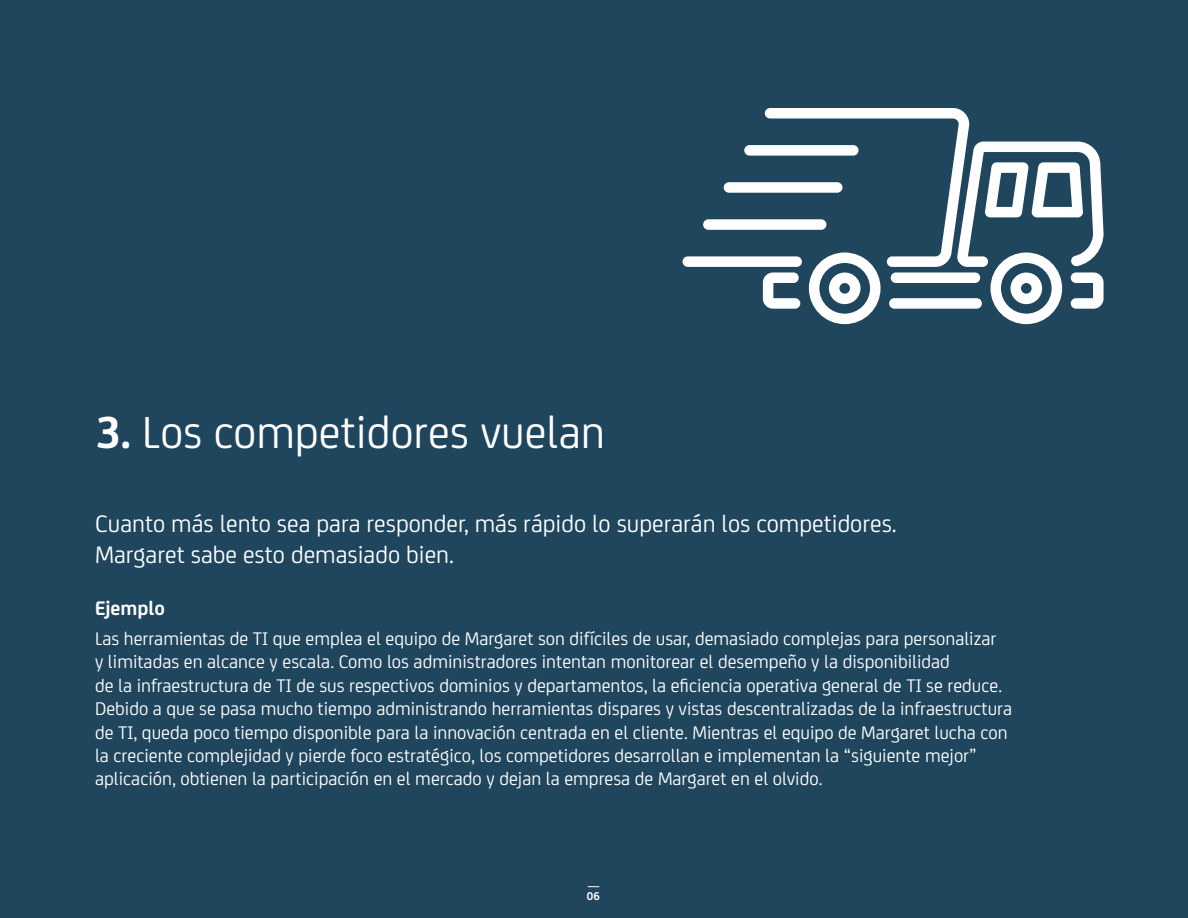
<style>
.page{position:relative;width:1188px;height:918px;background:#20465e}
.page>*{position:absolute;margin:0;border:0;box-sizing:border-box;transform-origin:0 0}
.t1{font:48px "CA Sans";color:#fff}
.t2{font:25.5px/30.6px "CA Sans";color:#fff}
.t3{font:700 21px "CA Sans";color:#fff}
.t4{font:19.5px/23.4px "CA Sans";color:#fff}
.t5{font:700 12px "CA Sans";color:#fff}
.s1{font-weight:700}
</style>
<div class="page">
<div style="left:683px;top:256px;width:119px;height:11px;background:#fff;border-radius:5px"></div>
<div style="left:703px;top:219px;width:123px;height:11px;background:#fff;border-radius:5px"></div>
<div style="left:744px;top:145px;width:115px;height:11px;background:#fff;border-radius:5px"></div>
<div style="left:724px;top:182px;width:118px;height:11px;background:#fff;border-radius:5px"></div>
<svg style="left:763px;top:108px;width:341px;height:216px"></svg>
<h1 class="t1" style="left:95px;top:398px;width:512px"><span class="s1">3.</span> Los competidores vuelan</h1>
<h2 class="t2" style="left:95px;top:507px;width:803px">Cuanto más lento sea para responder, más rápido lo superarán los competidores.<br>Margaret sabe esto demasiado bien.</h2>
<p class="t3" style="left:95px;top:592px;width:72px">Ejemplo</p>
<p class="t4" style="left:95px;top:626px;width:919px">Las herramientas de TI que emplea el equipo de Margaret son difíciles de usar, demasiado complejas para personalizar<br>y limitadas en alcance y escala. Como los administradores intentan monitorear el desempeño y la disponibilidad<br>de la infraestructura de TI de sus respectivos dominios y departamentos, la eficiencia operativa general de TI se reduce.<br>Debido a que se pasa mucho tiempo administrando herramientas dispares y vistas descentralizadas de la infraestructura de TI, queda poco tiempo disponible para la innovación centrada en el cliente. Mientras el equipo de Margaret lucha con la creciente complejidad y pierde foco estratégico, los competidores desarrollan e implementan la “siguiente mejor” aplicación, obtienen la participación en el mercado y dejan la empresa de Margaret en el olvido.</p>
<p class="t5" style="left:587px;top:887px;width:14px">06</p>
</div>
